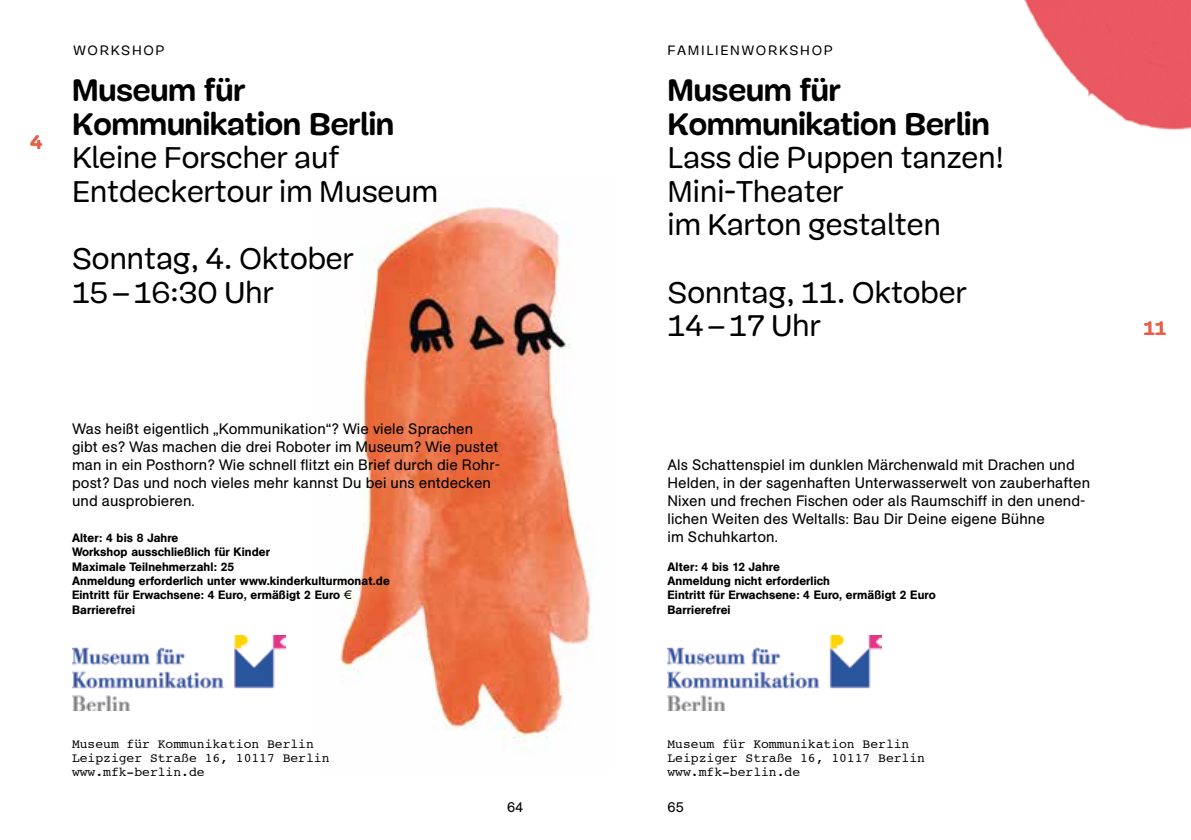
<style>
.page{position:relative;width:1191px;height:840px;background:#fff}
.page>*{position:absolute;margin:0;border:0;box-sizing:border-box;transform-origin:0 0}
.t1{font:700 32px/33.6px "Mija";color:#000}
.t2{font:30.8px/33.6px "Mija";color:#000}
.t3{font:700 20px "Mija";color:#e85e46}
.t4{font:15px/18px "AG Buch BQ";letter-spacing:.005em;color:#000}
.t5{font:14px "Mija";letter-spacing:.12em;color:#000}
.t6{font:14px "AG Buch BQ";color:#000}
.t7{font:13px/14px "Courier";color:#000}
.t8{font:500 12px/14.4px "AG Buch BQ";letter-spacing:.01em;color:#000}
</style>
<div class="page">
<img style="left:1024px;top:0;width:167px;height:131px">
<img style="left:339px;top:205px;width:252px;height:536px">
<img style="left:72px;top:635px;width:213px;height:75px">
<img style="left:667px;top:635px;width:214px;height:75px">
<h3 class="t3" style="left:30px;top:131px;width:13px">4</h3>
<p class="t5" style="left:73px;top:43px;width:93px">Workshop</p>
<h1 class="t1" style="left:72px;top:74px;width:323px">Museum für<br>Kommunikation Berlin</h1>
<h2 class="t2" style="left:72px;top:141px;width:367px">Kleine Forscher auf<br>Entdeckertour im Museum</h2>
<h2 class="t2" style="left:72px;top:242px;width:283px">Sonntag, 4. Oktober<br>15–16:30 Uhr</h2>
<p class="t4" style="left:72px;top:419px;width:429px">Was heißt eigentlich „Kommunikation“? Wie viele Sprachen gibt es? Was machen die drei Roboter im Museum? Wie pustet man in ein Posthorn? Wie schnell flitzt ein Brief durch die Rohr&shy;post? Das und noch vieles mehr kannst Du bei uns entdecken und ausprobieren.</p>
<p class="t8" style="left:72px;top:530px;width:319px">Alter: 4 bis 8 Jahre<br>Workshop ausschließlich für Kinder<br>Maximale Teilnehmerzahl: 25<br>Anmeldung erforderlich unter www.kinderkulturmonat.de Eintritt für Erwachsene: 4 Euro, ermäßigt 2 Euro € Barrierefrei</p>
<p class="t5" style="left:667px;top:43px;width:167px">Familienworkshop</p>
<h1 class="t1" style="left:667px;top:74px;width:323px">Museum für<br>Kommunikation Berlin</h1>
<h2 class="t2" style="left:667px;top:141px;width:338px">Lass die Puppen tanzen!<br>Mini-Theater<br>im Karton gestalten</h2>
<h2 class="t2" style="left:667px;top:275px;width:301px">Sonntag, 11. Oktober<br>14–17 Uhr</h2>
<p class="t4" style="left:667px;top:455px;width:424px">Als Schattenspiel im dunklen Märchenwald mit Drachen und Helden, in der sagenhaften Unterwasserwelt von zauberhaften Nixen und frechen Fischen oder als Raumschiff in den unend&shy;lichen Weiten des Weltalls: Bau Dir Deine eigene Bühne<br>im Schuhkarton.</p>
<p class="t8" style="left:667px;top:559px;width:270px">Alter: 4 bis 12 Jahre<br>Anmeldung nicht erforderlich<br>Eintritt für Erwachsene: 4 Euro, ermäßigt 2 Euro<br>Barrierefrei</p>
<p class="t7" style="left:72px;top:736px;width:259px">Museum für Kommunikation Berlin<br>Leipziger Straße 16, 10117 Berlin www.mfk-berlin.de</p>
<p class="t7" style="left:667px;top:736px;width:259px">Museum für Kommunikation Berlin<br>Leipziger Straße 16, 10117 Berlin www.mfk-berlin.de</p>
<p class="t6" style="left:507px;top:798px;width:18px">64</p>
<p class="t6" style="left:667px;top:798px;width:18px">65</p>
<h3 class="t3" style="left:1143px;top:317px;width:25px">11</h3>
</div>
